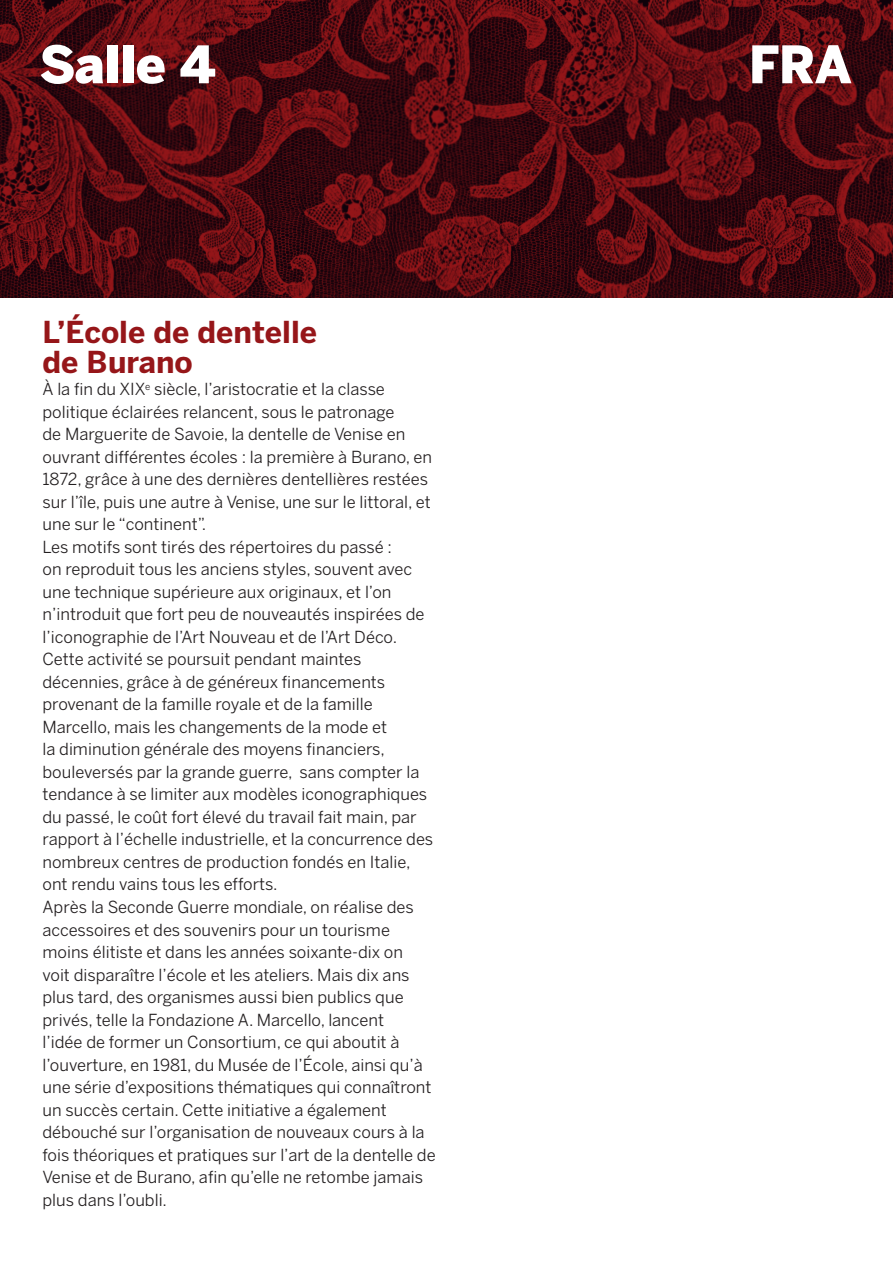
<style>
.page{position:relative;width:893px;height:1263px;background:#fff}
.page>*{position:absolute;margin:0;border:0;box-sizing:border-box;transform-origin:0 0}
.t1{font:900 51.3px "Benton Sans";letter-spacing:-.01em;color:#fff}
.t2{font:700 30px/30px "Benton Sans";color:#961619}
.t3{font:16.5px/22.5px "Benton Sans";color:#231f20}
</style>
<div class="page">
<img style="left:0;top:0;width:893px;height:298px">
<h1 class="t1" style="left:39px;top:34px;width:178px">Salle 4</h1>
<h1 class="t1" style="left:749px;top:34px;width:105px">FRA</h1>
<h2 class="t2" style="left:43px;top:316px;width:276px">L’École de dentelle de Burano</h2>
<p class="t3" style="left:43px;top:378px;width:395px">À la fin du XIX<sup>e</sup> siècle, l’aristocratie et la classe politique éclairées relancent, sous le patronage<br>de Marguerite de Savoie, la dentelle de Venise en ouvrant différentes écoles : la première à Burano, en 1872, grâce à une des dernières dentellières restées sur l’île, puis une autre à Venise, une sur le littoral, et une sur le “continent”.<br>Les motifs sont tirés des répertoires du passé :<br>on reproduit tous les anciens styles, souvent avec une technique supérieure aux originaux, et l’on n’introduit que fort peu de nouveautés inspirées de l’iconographie de l’Art Nouveau et de l’Art Déco.<br>Cette activité se poursuit pendant maintes décennies, grâce à de généreux financements provenant de la famille royale et de la famille Marcello, mais les changements de la mode et<br>la diminution générale des moyens financiers, bouleversés par la grande guerre, sans compter la tendance à se limiter aux modèles iconographiques du passé, le coût fort élevé du travail fait main, par rapport à l’échelle industrielle, et la concurrence des nombreux centres de production fondés en Italie, ont rendu vains tous les efforts.<br>Après la Seconde Guerre mondiale, on réalise des accessoires et des souvenirs pour un tourisme moins élitiste et dans les années soixante-dix on<br>voit disparaître l’école et les ateliers. Mais dix ans plus tard, des organismes aussi bien publics que privés, telle la Fondazione A. Marcello, lancent<br>l’idée de former un Consortium, ce qui aboutit à l’ouverture, en 1981, du Musée de l’École, ainsi qu’à une série d’expositions thématiques qui connaîtront un succès certain. Cette initiative a également débouché sur l’organisation de nouveaux cours à la fois théoriques et pratiques sur l’art de la dentelle de Venise et de Burano, afin qu’elle ne retombe jamais plus dans l’oubli.</p>
</div>
